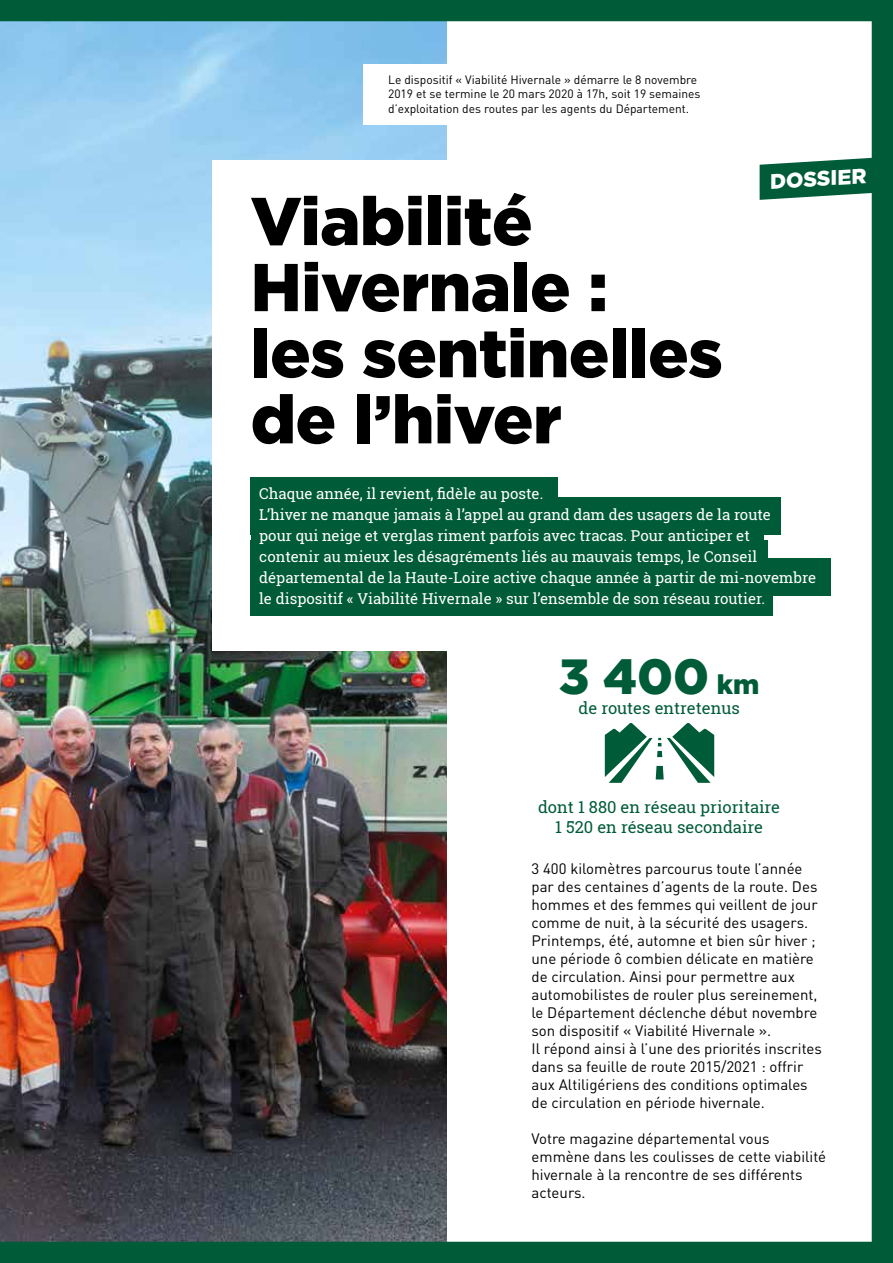
<style>
.page{position:relative;width:893px;height:1263px;background:#fff}
.page>*{position:absolute;margin:0;border:0;box-sizing:border-box;transform-origin:0 0}
.t1{font:900 67.5px/66.2px "Gotham";letter-spacing:-.01em;color:#000}
.t2{font:900 49.35px "Gotham";color:#005c38}
.t3{font:900 21px "Gotham";color:#fff}
.t4{font:16.5px/19.8px "Roboto Slab";color:#005c38;text-align:center}
.t5{font:15px/18px "DIN Pro";color:#000}
.t6{font:15px/21px "Roboto Slab";color:#fff}
.t7{font:12px/14.4px "DIN Pro";color:#000}
.s1{font-size:27px}
</style>
<div class="page">
<img style="left:0;top:0;width:893px;height:1263px">
<div style="left:251px;top:477px;width:307px;height:38px;background:#005c38"></div>
<div style="left:251px;top:497px;width:530px;height:37px;background:#005c38"></div>
<div style="left:251px;top:520px;width:512px;height:37px;background:#005c38"></div>
<div style="left:251px;top:541px;width:517px;height:37px;background:#005c38"></div>
<div style="left:251px;top:558px;width:580px;height:37px;background:#005c38"></div>
<div style="left:251px;top:578px;width:522px;height:38px;background:#005c38"></div>
<svg style="left:605px;top:723px;width:109px;height:60px"></svg>
<p class="t7" style="left:388px;top:72px;width:314px">Le dispositif « Viabilité Hivernale » démarre le 8 novembre<br>2019 et se termine le 20 mars 2020 à 17h, soit 19 semaines d’exploitation des routes par les agents du Département.</p>
<h1 class="t1" style="left:251px;top:186px;width:474px">Viabilité<br>Hivernale :<br>les sentinelles de l’hiver</h1>
<h3 class="t3" style="left:769px;top:170px;width:98px;rotate:-4deg">DOSSIER</h3>
<p class="t6" style="left:259px;top:483px;width:558px">Chaque année, il revient, fidèle au poste.<br>L’hiver ne manque jamais à l’appel au grand dam des usagers de la route<br>pour qui neige et verglas riment parfois avec tracas. Pour anticiper et<br>contenir au mieux les désagréments liés au mauvais temps, le Conseil départemental de la Haute-Loire active chaque année à partir de mi-novembre le dispositif « Viabilité Hivernale » sur l’ensemble de son réseau routier.</p>
<h2 class="t2" style="left:559px;top:648px;width:202px">3 400 <span class="s1">km</span></h2>
<p class="t4" style="left:578px;top:698px;width:163px">de routes entretenus</p>
<p class="t4" style="left:538px;top:797px;width:244px">dont 1 880 en réseau prioritaire<br>1 520 en réseau secondaire</p>
<p class="t5" style="left:531px;top:859px;width:292px">3 400 kilomètres parcourus toute l’année par des centaines d’agents de la route. Des hommes et des femmes qui veillent de jour comme de nuit, à la sécurité des usagers.<br>Printemps, été, automne et bien sûr hiver ; une période ô combien délicate en matière de circulation. Ainsi pour permettre aux automobilistes de rouler plus sereinement, le Département déclenche début novembre son dispositif « Viabilité Hivernale ».<br>Il répond ainsi à l’une des priorités inscrites dans sa feuille de route 2015/2021 : offrir aux Altiligériens des conditions optimales de circulation en période hivernale.</p>
<p class="t5" style="left:531px;top:1129px;width:296px">Votre magazine départemental vous emmène dans les coulisses de cette viabilité hivernale à la rencontre de ses différents acteurs.</p>
</div>
